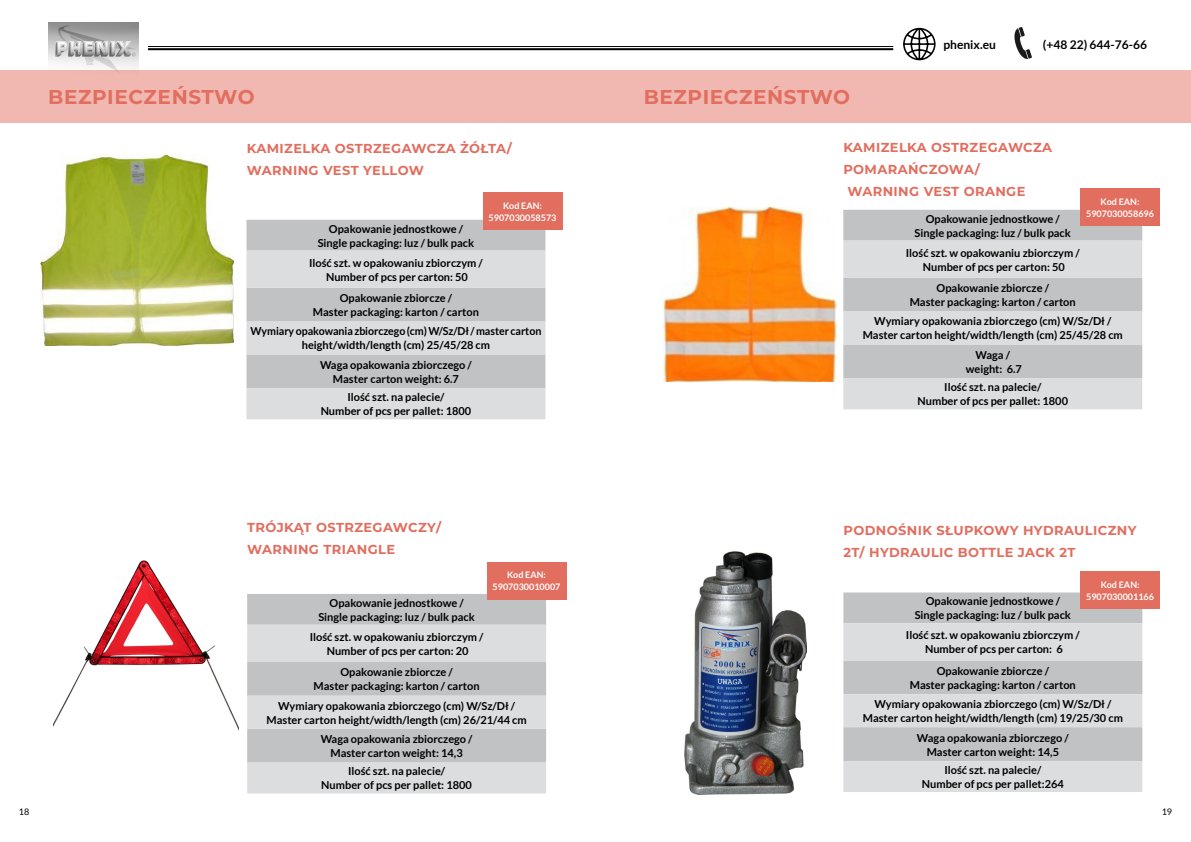
<style>
.page{position:relative;width:1191px;height:842px;background:#fff}
.page>*{position:absolute;margin:0;border:0;box-sizing:border-box;transform-origin:0 0}
.t1{font:700 20px "Montserrat";letter-spacing:.03em;color:#e16e5f}
.tytuły_GAŚNIC{font:700 13px/22px "Montserrat";letter-spacing:.03em;color:#e16e5f}
.t2{font:700 12px "Lato";color:#000}
.tekst_w_tabeli{font:700 11px/14px "Lato";color:#000;text-align:center}
.KOD_GAŚNICY{font:700 9px/12px "Lato";color:#fff;text-align:center}
.t3{font:9px "Lato";color:#000}
</style>
<div class="page">
<hr style="left:148px;top:46px;width:745px;height:1px;background:#000">
<hr style="left:148px;top:48px;width:745px;height:2px;background:#000">
<img style="left:48px;top:23px;width:91px;height:47px">
<svg style="left:903px;top:27px;width:33px;height:34px"></svg>
<svg style="left:1014px;top:27px;width:18px;height:32px"></svg>
<div style="left:246px;top:220px;width:299px;height:31px;background:#c0c2c4"></div>
<svg style="left:246px;top:251px;width:299px;height:168px;fill:#dcddde"></svg>
<div style="left:843px;top:210px;width:299px;height:31px;background:#c0c2c4"></div>
<svg style="left:843px;top:241px;width:299px;height:168px;fill:#dcddde"></svg>
<div style="left:247px;top:594px;width:299px;height:31px;background:#c0c2c4"></div>
<svg style="left:247px;top:625px;width:299px;height:168px;fill:#dcddde"></svg>
<div style="left:843px;top:592px;width:299px;height:31px;background:#c0c2c4"></div>
<svg style="left:843px;top:623px;width:299px;height:169px;fill:#dcddde"></svg>
<img style="left:40px;top:155px;width:194px;height:190px">
<img style="left:662px;top:207px;width:175px;height:174px">
<img style="left:53px;top:560px;width:186px;height:171px">
<img style="left:684px;top:551px;width:122px;height:244px">
<div style="left:483px;top:192px;width:79px;height:38px;background:#e16e5f"></div>
<div style="left:1080px;top:189px;width:79px;height:37px;background:#e16e5f"></div>
<div style="left:487px;top:562px;width:79px;height:37px;background:#e16e5f"></div>
<div style="left:1080px;top:571px;width:79px;height:37px;background:#e16e5f"></div>
<div style="left:0;top:70px;width:1191px;height:53px;background:#f0b8b1"></div>
<h1 class="t1" style="left:48px;top:83px;width:208px">BEZPIECZEŃSTWO</h1>
<h1 class="t1" style="left:643px;top:83px;width:208px">BEZPIECZEŃSTWO</h1>
<p class="t2" style="left:943px;top:37px;width:54px">phenix.eu</p>
<p class="t2" style="left:1043px;top:38px;width:105px">(+48 22) 644-76-66</p>
<p class="tytuły_GAŚNIC" style="left:247px;top:137px;width:267px">KAMIZELKA OSTRZEGAWCZA ŻÓŁTA/<br>WARNING VEST YELLOW</p>
<p class="tytuły_GAŚNIC" style="left:843px;top:136px;width:210px">KAMIZELKA OSTRZEGAWCZA<br>POMARAŃCZOWA/</p>
<p class="tytuły_GAŚNIC" style="left:847px;top:180px;width:179px">WARNING VEST ORANGE</p>
<p class="KOD_GAŚNICY" style="left:1086px;top:196px;width:69px">Kod EAN:<br>5907030058696</p>
<p class="KOD_GAŚNICY" style="left:488px;top:199px;width:69px">Kod EAN:<br>5907030058573</p>
<p class="tekst_w_tabeli" style="left:925px;top:211px;width:136px">Opakowanie jednostkowe /</p>
<p class="tekst_w_tabeli" style="left:914px;top:225px;width:158px">Single packaging: luz / bulk pack</p>
<p class="tekst_w_tabeli" style="left:905px;top:245px;width:175px">Ilość szt. w opakowaniu zbiorczym /</p>
<p class="tekst_w_tabeli" style="left:923px;top:259px;width:143px">Number of pcs per carton: 50</p>
<p class="tekst_w_tabeli" style="left:936px;top:281px;width:114px">Opakowanie zbiorcze /</p>
<p class="tekst_w_tabeli" style="left:909px;top:295px;width:168px">Master packaging: karton / carton</p>
<p class="tekst_w_tabeli" style="left:874px;top:314px;width:238px">Wymiary opakowania zbiorczego (cm) W/Sz/Dł /</p>
<p class="tekst_w_tabeli" style="left:862px;top:328px;width:262px">Master carton height/width/length (cm) 25/45/28 cm</p>
<p class="tekst_w_tabeli" style="left:975px;top:348px;width:36px">Waga /</p>
<p class="tekst_w_tabeli" style="left:965px;top:362px;width:58px">weight: 6.7</p>
<p class="tekst_w_tabeli" style="left:944px;top:380px;width:98px">Ilość szt. na palecie/</p>
<p class="tekst_w_tabeli" style="left:917px;top:394px;width:152px">Number of pcs per pallet: 1800</p>
<p class="tekst_w_tabeli" style="left:329px;top:221px;width:136px">Opakowanie jednostkowe /</p>
<p class="tekst_w_tabeli" style="left:318px;top:235px;width:158px">Single packaging: luz / bulk pack</p>
<p class="tekst_w_tabeli" style="left:309px;top:255px;width:175px">Ilość szt. w opakowaniu zbiorczym /</p>
<p class="tekst_w_tabeli" style="left:326px;top:269px;width:143px">Number of pcs per carton: 50</p>
<p class="tekst_w_tabeli" style="left:340px;top:291px;width:114px">Opakowanie zbiorcze /</p>
<p class="tekst_w_tabeli" style="left:313px;top:305px;width:168px">Master packaging: karton / carton</p>
<p class="tekst_w_tabeli" style="left:250px;top:324px;width:292px">Wymiary opakowania zbiorczego (cm) W/Sz/Dł / master carton height/width/length (cm) 25/45/28 cm</p>
<p class="tekst_w_tabeli" style="left:320px;top:358px;width:153px">Waga opakowania zbiorczego /</p>
<p class="tekst_w_tabeli" style="left:333px;top:372px;width:127px">Master carton weight: 6.7</p>
<p class="tekst_w_tabeli" style="left:347px;top:390px;width:98px">Ilość szt. na palecie/</p>
<p class="tekst_w_tabeli" style="left:321px;top:404px;width:152px">Number of pcs per pallet: 1800</p>
<p class="tytuły_GAŚNIC" style="left:247px;top:516px;width:195px">TRÓJKĄT OSTRZEGAWCZY/</p>
<p class="tytuły_GAŚNIC" style="left:247px;top:538px;width:149px">WARNING TRIANGLE</p>
<p class="KOD_GAŚNICY" style="left:492px;top:569px;width:69px">Kod EAN:<br>5907030010007</p>
<p class="tekst_w_tabeli" style="left:329px;top:596px;width:136px">Opakowanie jednostkowe /</p>
<p class="tekst_w_tabeli" style="left:318px;top:610px;width:158px">Single packaging: luz / bulk pack</p>
<p class="tekst_w_tabeli" style="left:310px;top:630px;width:175px">Ilość szt. w opakowaniu zbiorczym /</p>
<p class="tekst_w_tabeli" style="left:327px;top:644px;width:143px">Number of pcs per carton: 20</p>
<p class="tekst_w_tabeli" style="left:340px;top:665px;width:114px">Opakowanie zbiorcze /</p>
<p class="tekst_w_tabeli" style="left:313px;top:679px;width:168px">Master packaging: karton / carton</p>
<p class="tekst_w_tabeli" style="left:278px;top:698px;width:238px">Wymiary opakowania zbiorczego (cm) W/Sz/Dł /</p>
<p class="tekst_w_tabeli" style="left:266px;top:712px;width:262px">Master carton height/width/length (cm) 26/21/44 cm</p>
<p class="tekst_w_tabeli" style="left:321px;top:732px;width:153px">Waga opakowania zbiorczego /</p>
<p class="tekst_w_tabeli" style="left:330px;top:746px;width:134px">Master carton weight: 14,3</p>
<p class="tekst_w_tabeli" style="left:348px;top:764px;width:98px">Ilość szt. na palecie/</p>
<p class="tekst_w_tabeli" style="left:321px;top:778px;width:152px">Number of pcs per pallet: 1800</p>
<p class="tytuły_GAŚNIC" style="left:843px;top:519px;width:294px">PODNOŚNIK SŁUPKOWY HYDRAULICZNY<br>2T/ HYDRAULIC BOTTLE JACK 2T</p>
<p class="KOD_GAŚNICY" style="left:1086px;top:578px;width:69px">Kod EAN:<br>5907030001166</p>
<p class="tekst_w_tabeli" style="left:925px;top:594px;width:136px">Opakowanie jednostkowe /</p>
<p class="tekst_w_tabeli" style="left:914px;top:608px;width:158px">Single packaging: luz / bulk pack</p>
<p class="tekst_w_tabeli" style="left:906px;top:628px;width:175px">Ilość szt. w opakowaniu zbiorczym /</p>
<p class="tekst_w_tabeli" style="left:925px;top:642px;width:139px">Number of pcs per carton: 6</p>
<p class="tekst_w_tabeli" style="left:936px;top:664px;width:114px">Opakowanie zbiorcze /</p>
<p class="tekst_w_tabeli" style="left:909px;top:678px;width:168px">Master packaging: karton / carton</p>
<p class="tekst_w_tabeli" style="left:874px;top:697px;width:238px">Wymiary opakowania zbiorczego (cm) W/Sz/Dł /</p>
<p class="tekst_w_tabeli" style="left:862px;top:711px;width:262px">Master carton height/width/length (cm) 19/25/30 cm</p>
<p class="tekst_w_tabeli" style="left:917px;top:730px;width:153px">Waga opakowania zbiorczego /</p>
<p class="tekst_w_tabeli" style="left:926px;top:744px;width:134px">Master carton weight: 14,5</p>
<p class="tekst_w_tabeli" style="left:944px;top:763px;width:98px">Ilość szt. na palecie/</p>
<p class="tekst_w_tabeli" style="left:921px;top:777px;width:144px">Number of pcs per pallet:264</p>
<p class="t3" style="left:19px;top:807px;width:12px">18</p>
<p class="t3" style="left:1161px;top:807px;width:12px">19</p>
</div>
